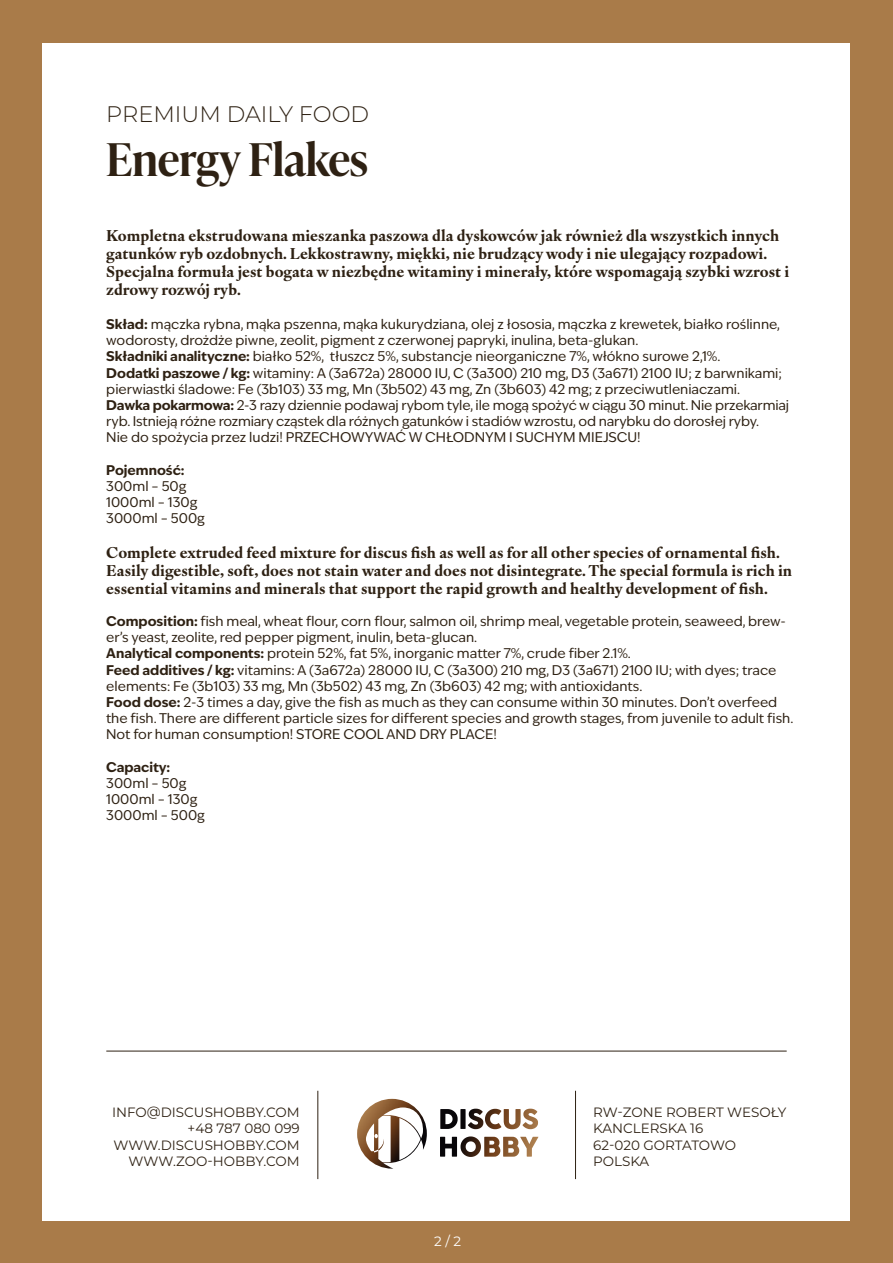
<style>
.page{position:relative;width:893px;height:1263px;background:#a97b49}
.page>*{position:absolute;margin:0;border:0;box-sizing:border-box;transform-origin:0 0}
.t1{font:600 45px "Ivy Presto Headline";color:#2e2113}
.t2{font:300 22.5px "Montserrat";color:#2e2113}
.t3{font:700 15px/18px "Ivy Ora Text";color:#2e2113}
.t4{font:13.5px/16.2px "Ivy Epic";color:#2e2113}
.t5{font:13.5px/16.2px "Montserrat";color:#2e2113}
.t6{font:700 13.5px "Ivy Epic";color:#2e2113}
.t7{font:13.5px "Montserrat";color:#fff}
.s1{font-weight:700}
</style>
<div class="page">
<div style="left:43px;top:43px;width:807px;height:1177px;background:#fff"></div>
<hr style="left:106px;top:1051px;width:681px;height:1px;background:#2e2113">
<hr style="left:317px;top:1091px;width:1px;height:88px;background:#2e2113">
<hr style="left:575px;top:1091px;width:1px;height:88px;background:#2e2113">
<img style="left:357px;top:1099px;width:70px;height:69px">
<img style="left:440px;top:1109px;width:18px;height:20px">
<img style="left:460px;top:1109px;width:6px;height:20px">
<img style="left:468px;top:1108px;width:15px;height:21px">
<img style="left:485px;top:1109px;width:16px;height:20px">
<img style="left:504px;top:1108px;width:34px;height:21px">
<img style="left:440px;top:1137px;width:17px;height:20px">
<img style="left:460px;top:1136px;width:21px;height:21px">
<img style="left:484px;top:1137px;width:16px;height:20px">
<img style="left:503px;top:1137px;width:35px;height:20px">
<h2 class="t2" style="left:106px;top:99px;width:264px">PREMIUM DAILY FOOD</h2>
<h1 class="t1" style="left:106px;top:127px;width:263px">Energy Flakes</h1>
<p class="t3" style="left:106px;top:225px;width:684px">Kompletna ekstrudowana mieszanka paszowa dla dyskowców jak również dla wszystkich innych gatunków ryb ozdobnych. Lekkostrawny, miękki, nie brudzący wody i nie ulegający rozpadowi.<br>Specjalna formuła jest bogata w niezbędne witaminy i minerały, które wspomagają szybki wzrost i zdrowy rozwój ryb.</p>
<p class="t4" style="left:106px;top:316px;width:684px"><span class="s1">Skład:</span> mączka rybna, mąka pszenna, mąka kukurydziana, olej z łososia, mączka z krewetek, białko roślinne, wodorosty, drożdże piwne, zeolit, pigment z czerwonej papryki, inulina, beta-glukan.<br><span class="s1">Składniki analityczne:</span> białko 52%, tłuszcz 5%, substancje nieorganiczne 7%, włókno surowe 2,1%.<br><span class="s1">Dodatki paszowe / kg:</span> witaminy: A (3a672a) 28000 IU, C (3a300) 210 mg, D3 (3a671) 2100 IU; z barwnikami; pierwiastki śladowe: Fe (3b103) 33 mg, Mn (3b502) 43 mg, Zn (3b603) 42 mg; z przeciwutleniaczami.<br><span class="s1">Dawka pokarmowa:</span> 2-3 razy dziennie podawaj rybom tyle, ile mogą spożyć w ciągu 30 minut. Nie przekarmiaj ryb. Istnieją różne rozmiary cząstek dla różnych gatunków i stadiów wzrostu, od narybku do dorosłej ryby.<br>Nie do spożycia przez ludzi! PRZECHOWYWAĆ W CHŁODNYM I SUCHYM MIEJSCU!</p>
<p class="t6" style="left:106px;top:461px;width:80px">Pojemność:</p>
<p class="t4" style="left:106px;top:478px;width:100px">300ml – 50g<br>1000ml – 130g<br>3000ml – 500g</p>
<p class="t3" style="left:106px;top:542px;width:687px">Complete extruded feed mixture for discus fish as well as for all other species of ornamental fish.<br>Easily digestible, soft, does not stain water and does not disintegrate. The special formula is rich in essential vitamins and minerals that support the rapid growth and healthy development of fish.</p>
<p class="t4" style="left:106px;top:613px;width:689px"><span class="s1">Composition:</span> fish meal, wheat flour, corn flour, salmon oil, shrimp meal, vegetable protein, seaweed, brew&shy;er’s yeast, zeolite, red pepper pigment, inulin, beta-glucan.<br><span class="s1">Analytical components:</span> protein 52%, fat 5%, inorganic matter 7%, crude fiber 2.1%.<br><span class="s1">Feed additives / kg:</span> vitamins: A (3a672a) 28000 IU, C (3a300) 210 mg, D3 (3a671) 2100 IU; with dyes; trace elements: Fe (3b103) 33 mg, Mn (3b502) 43 mg, Zn (3b603) 42 mg; with antioxidants.<br><span class="s1">Food dose:</span> 2-3 times a day, give the fish as much as they can consume within 30 minutes. Don’t overfeed the fish. There are different particle sizes for different species and growth stages, from juvenile to adult fish.<br>Not for human consumption! STORE COOL AND DRY PLACE!</p>
<p class="t6" style="left:106px;top:758px;width:66px">Capacity:</p>
<p class="t4" style="left:106px;top:775px;width:100px">300ml – 50g<br>1000ml – 130g<br>3000ml – 500g</p>
<p class="t5" style="left:112px;top:1104px;width:189px;text-align:right">INFO@DISCUSHOBBY.COM +48 787 080 099<br>WWW.DISCUSHOBBY.COM<br>WWW.ZOO-HOBBY.COM</p>
<p class="t7" style="left:434px;top:1232px;width:28px">2 / 2</p>
<p class="t5" style="left:593px;top:1104px;width:195px">RW-ZONE ROBERT WESOŁY<br>KANCLERSKA 16<br>62-020 GORTATOWO<br>POLSKA</p>
</div>
